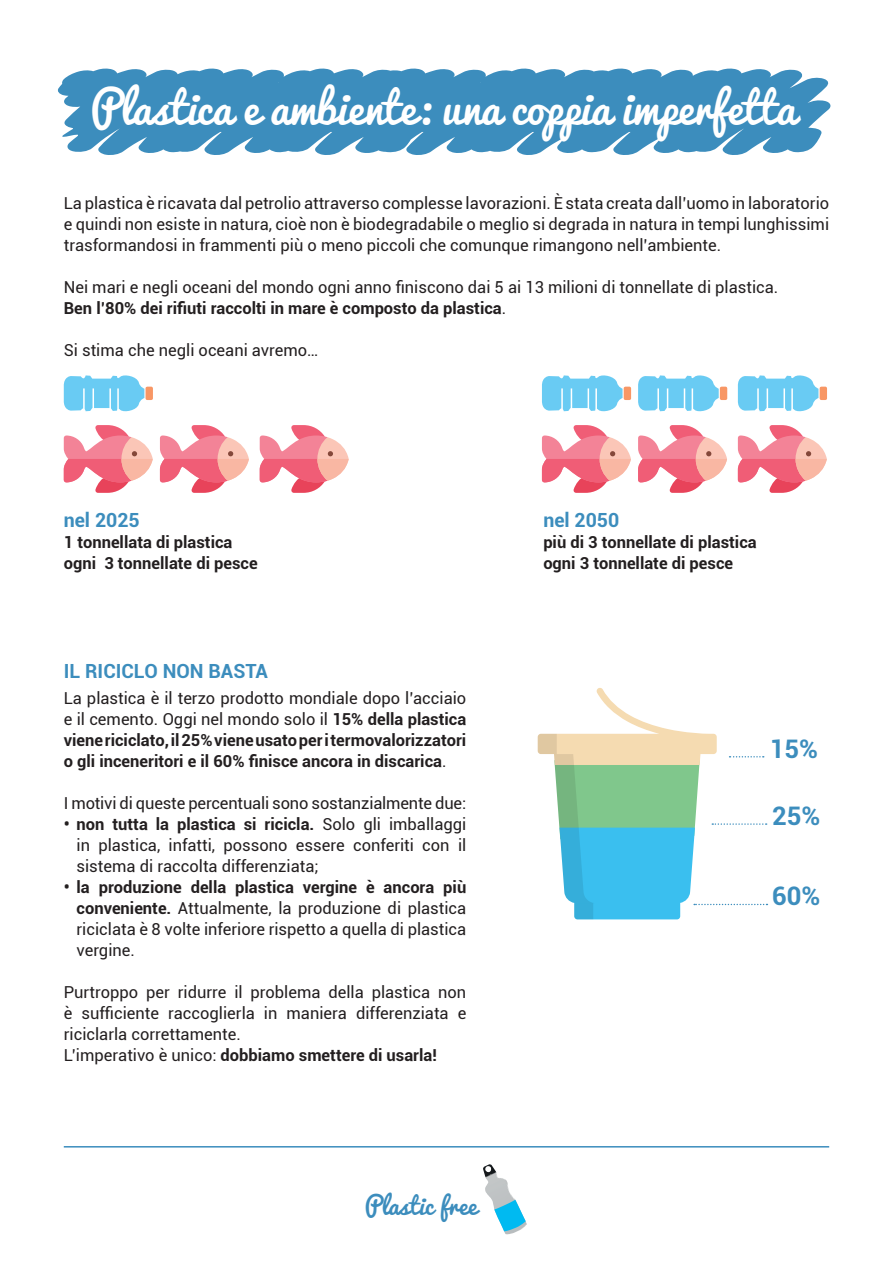
<style>
.page{position:relative;width:893px;height:1263px;background:#fff}
.page>*{position:absolute;margin:0;border:0;box-sizing:border-box;transform-origin:0 0}
.t1{font:43.5px "Pacifico";letter-spacing:-.01em;color:#fff}
.t2{font:700 25.5px "Roboto";color:#3c8dbd}
.t3{font:24px "Pacifico";color:#3c8dbd}
.t4{font:700 19.5px "Roboto";color:#3c8dbd}
.t5{font:16.5px/21px "Roboto";color:#231f20;text-align:justify}
.t6{font:700 16.5px/21px "Roboto";color:#231f20}
.s1{font-weight:700}
.s2{font-weight:400}
</style>
<div class="page">
<hr style="left:64px;top:1146px;width:765px;height:1px;background:#3c8dbd">
<img style="left:485px;top:1172px;width:42px;height:62px">
<svg style="left:494px;top:1200px;width:32px;height:31px"></svg>
<svg style="left:483px;top:1164px;width:13px;height:13px"></svg>
<svg style="left:57px;top:68px;width:774px;height:87px;background:#529ac4"></svg>
<svg style="left:63px;top:375px;width:81px;height:37px"></svg>
<div style="left:146px;top:387px;width:7px;height:13px;background:#f89765;border-radius:2px"></div>
<svg style="left:64px;top:425px;width:89px;height:68px"></svg>
<svg style="left:160px;top:425px;width:89px;height:68px"></svg>
<svg style="left:260px;top:425px;width:89px;height:68px"></svg>
<svg style="left:542px;top:375px;width:81px;height:37px"></svg>
<div style="left:624px;top:387px;width:7px;height:13px;background:#f89765;border-radius:2px"></div>
<svg style="left:638px;top:375px;width:81px;height:37px"></svg>
<div style="left:720px;top:387px;width:7px;height:13px;background:#f89765;border-radius:2px"></div>
<svg style="left:737px;top:375px;width:81px;height:37px"></svg>
<div style="left:820px;top:387px;width:7px;height:13px;background:#f89765;border-radius:2px"></div>
<svg style="left:542px;top:425px;width:89px;height:68px"></svg>
<svg style="left:638px;top:425px;width:89px;height:68px"></svg>
<svg style="left:738px;top:425px;width:89px;height:68px"></svg>
<svg style="left:538px;top:688px;width:229px;height:231px"></svg>
<h1 class="t1" style="left:91px;top:85px;width:707px">Plastica e ambiente: una coppia imperfetta</h1>
<p class="t5" style="left:64px;top:192px;width:767px">La plastica è ricavata dal petrolio attraverso complesse lavorazioni. È stata creata dall’uomo in laboratorio e quindi non esiste in natura, cioè non è biodegradabile o meglio si degrada in natura in tempi lunghissimi trasformandosi in frammenti più o meno piccoli che comunque rimangono nell’ambiente.</p>
<p class="t5" style="left:64px;top:276px;width:716px">Nei mari e negli oceani del mondo ogni anno finiscono dai 5 ai 13 milioni di tonnellate di plastica.<br><span class="s1">Ben l’80% dei rifiuti raccolti in mare è composto da plastica</span>.</p>
<p class="t5" style="left:64px;top:339px;width:256px">Si stima che negli oceani avremo…</p>
<p class="t4" style="left:64px;top:506px;width:78px">nel 2025</p>
<p class="t6" style="left:64px;top:531px;width:195px">1 tonnellata di plastica ogni 3 tonnellate di pesce</p>
<p class="t4" style="left:64px;top:657px;width:206px">IL RICICLO NON BASTA</p>
<p class="t6" style="left:64px;top:686px;width:404px;text-align:justify"><span class="s2">La plastica è il terzo prodotto mondiale dopo l’acciaio e il cemento. Oggi nel mondo solo il</span> 15% della plastica viene riciclato, il 25% viene usato per i termovalorizzatori o gli inceneritori e il 60% finisce ancora in discarica<span class="s2">.</span></p>
<p class="t5" style="left:64px;top:791px;width:404px">I motivi di queste percentuali sono sostanzialmente due:</p>
<p class="t5" style="left:77px;top:812px;width:391px;text-indent:-13px"><span class="s1">• non tutta la plastica si ricicla.</span> Solo gli imballaggi in plastica, infatti, possono essere conferiti con il sistema di raccolta differenziata;</p>
<p class="t5" style="left:77px;top:875px;width:391px;text-indent:-13px"><span class="s1">• la produzione della plastica vergine è ancora più conveniente.</span> Attualmente, la produzione di plastica riciclata è 8 volte inferiore rispetto a quella di plastica vergine.</p>
<p class="t5" style="left:64px;top:980px;width:404px;text-align:left">Purtroppo per ridurre il problema della plastica non è sufficiente raccoglierla in maniera differenziata e riciclarla correttamente.<br>L’imperativo è unico: <span class="s1">dobbiamo smettere di usarla!</span></p>
<h3 class="t3" style="left:365px;top:1192px;width:114px">Plastic free</h3>
<p class="t4" style="left:543px;top:506px;width:78px">nel 2050</p>
<p class="t6" style="left:543px;top:531px;width:215px">più di 3 tonnellate di plastica ogni 3 tonnellate di pesce</p>
<h2 class="t2" style="left:770px;top:730px;width:50px">15%</h2>
<h2 class="t2" style="left:772px;top:798px;width:50px">25%</h2>
<h2 class="t2" style="left:772px;top:878px;width:50px">60%</h2>
</div>
